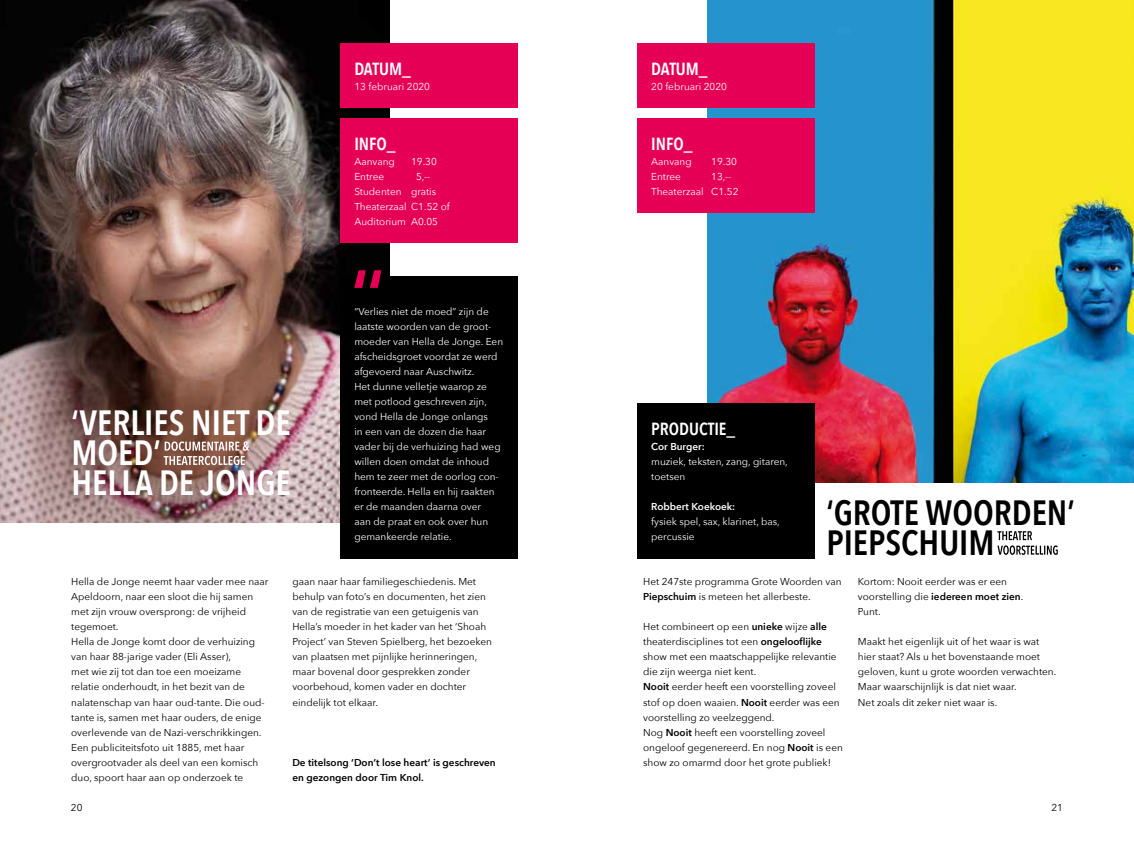
<style>
.page{position:relative;width:1134px;height:851px;background:#fff}
.page>*{position:absolute;margin:0;border:0;box-sizing:border-box;transform-origin:0 0}
.t1{font:600 35px/30px "Avenir Next Condensed";color:#fff}
.t2{font:600 35px/30px "Avenir Next Condensed";color:#000}
.t3{font:600 17.5px "Avenir Next Condensed";color:#fff}
.t4{font:10px/15px "Avenir Next";color:#000}
.t5{font:10px/15px "Avenir Next";color:#fff}
.t6{font:600 10px/15px "Avenir Next";color:#000}
.t7{font:600 10px "Avenir Next";color:#fff}
.s1{font-weight:600}
</style>
<div class="page">
<img style="left:0;top:0;width:390px;height:522px">
<img style="left:707px;top:0;width:427px;height:483px">
<svg style="left:997px;top:531px;width:61px;height:23px"></svg>
<svg style="left:164px;top:441px;width:85px;height:24px"></svg>
<div style="left:340px;top:276px;width:177px;height:42px;background:#000"></div>
<div style="left:340px;top:291px;width:177px;height:267px;background:#000"></div>
<div style="left:637px;top:403px;width:177px;height:53px;background:#000"></div>
<div style="left:637px;top:426px;width:177px;height:72px;background:#000"></div>
<div style="left:637px;top:486px;width:177px;height:72px;background:#000"></div>
<div style="left:340px;top:43px;width:177px;height:53px;background:#e50056"></div>
<div style="left:340px;top:66px;width:177px;height:42px;background:#e50056"></div>
<div style="left:340px;top:118px;width:177px;height:53px;background:#e50056"></div>
<div style="left:340px;top:156px;width:177px;height:57px;background:#e50056"></div>
<div style="left:340px;top:186px;width:177px;height:57px;background:#e50056"></div>
<div style="left:637px;top:43px;width:177px;height:53px;background:#e50056"></div>
<div style="left:637px;top:66px;width:177px;height:42px;background:#e50056"></div>
<div style="left:637px;top:118px;width:177px;height:53px;background:#e50056"></div>
<div style="left:637px;top:171px;width:177px;height:42px;background:#e50056"></div>
<svg style="left:354px;top:270px;width:27px;height:18px"></svg>
<h2 class="t3" style="left:354px;top:54px;width:58px">DATUM_</h2>
<p class="t5" style="left:354px;top:79px;width:77px">13 februari 2020</p>
<h1 class="t1" style="left:72px;top:407px;width:221px">‘VERLIES NIET DE<br>MOED’<br>HELLA DE JONGE</h1>
<h2 class="t3" style="left:354px;top:129px;width:43px">INFO_</h2>
<p class="t5" style="left:354px;top:154px;width:42px">Aanvang</p>
<p class="t5" style="left:411px;top:154px;width:27px">19.30</p>
<p class="t5" style="left:354px;top:169px;width:31px">Entree</p>
<p class="t5" style="left:354px;top:169px;width:97px;text-indent:62px">5,--<br>Studenten gratis<br>Theaterzaal C1.52 of<br>Auditorium A0.05</p>
<p class="t5" style="left:354px;top:304px;width:150px">“Verlies niet de moed” zijn de laatste woorden van de groot&shy;moeder van Hella de Jonge. Een afscheidsgroet voordat ze werd afgevoerd naar Auschwitz.<br>Het dunne velletje waarop ze met potlood geschreven zijn, vond Hella de Jonge onlangs<br>in een van de dozen die haar vader bij de verhuizing had weg willen doen omdat de inhoud hem te zeer met de oorlog con&shy;fronteerde. Hella en hij raakten er de maanden daarna over<br>aan de praat en ook over hun gemankeerde relatie.</p>
<p class="t4" style="left:71px;top:574px;width:199px">Hella de Jonge neemt haar vader mee naar Apeldoorn, naar een sloot die hij samen met zijn vrouw oversprong: de vrijheid tegemoet.<br>Hella de Jonge komt door de verhuizing van haar 88-jarige vader (Eli Asser),<br>met wie zij tot dan toe een moeizame relatie onderhoudt, in het bezit van de nalatenschap van haar oud-tante. Die oud&shy;tante is, samen met haar ouders, de enige overlevende van de Nazi-verschrikkingen.<br>Een publiciteitsfoto uit 1885, met haar overgrootvader als deel van een komisch duo, spoort haar aan op onderzoek te</p>
<p class="t4" style="left:292px;top:574px;width:201px">gaan naar haar familiegeschiedenis. Met behulp van foto’s en documenten, het zien van de registratie van een getuigenis van Hella’s moeder in het kader van het ‘Shoah Project’ van Steven Spielberg, het bezoeken van plaatsen met pijnlijke herinneringen, maar bovenal door gesprekken zonder voorbehoud, komen vader en dochter eindelijk tot elkaar.</p>
<p class="t6" style="left:292px;top:754px;width:205px">De titelsong ‘Don’t lose heart’ is geschreven en gezongen door Tim Knol.</p>
<h2 class="t3" style="left:651px;top:54px;width:58px">DATUM_</h2>
<p class="t5" style="left:651px;top:79px;width:77px">20 februari 2020</p>
<h2 class="t3" style="left:651px;top:129px;width:43px">INFO_</h2>
<p class="t5" style="left:651px;top:154px;width:42px">Aanvang</p>
<p class="t5" style="left:711px;top:154px;width:27px">19.30</p>
<p class="t5" style="left:651px;top:169px;width:31px">Entree</p>
<p class="t5" style="left:651px;top:169px;width:89px;text-indent:60px">13,--<br>Theaterzaal C1.52</p>
<h2 class="t3" style="left:651px;top:414px;width:86px">PRODUCTIE_</h2>
<p class="t7" style="left:651px;top:438px;width:55px">Cor Burger:</p>
<p class="t5" style="left:651px;top:454px;width:138px">muziek, teksten, zang, gitaren, toetsen</p>
<p class="t7" style="left:651px;top:498px;width:86px">Robbert Koekoek:</p>
<p class="t5" style="left:651px;top:514px;width:130px">fysiek spel, sax, klarinet, bas, percussie</p>
<h1 class="t2" style="left:826px;top:497px;width:250px">‘GROTE WOORDEN’<br>PIEPSCHUIM</h1>
<p class="t4" style="left:643px;top:574px;width:200px">Het 247ste programma Grote Woorden van<br><span class="s1">Piepschuim</span> is meteen het allerbeste.</p>
<p class="t4" style="left:643px;top:619px;width:201px">Het combineert op een <span class="s1">unieke</span> wijze <span class="s1">alle </span>theaterdisciplines tot een <span class="s1">ongelooflijke </span>show met een maatschappelijke relevantie die zijn weerga niet kent.<br><span class="s1">Nooit</span> eerder heeft een voorstelling zoveel stof op doen waaien. <span class="s1">Nooit</span> eerder was een voorstelling zo veelzeggend.<br>Nog <span class="s1">Nooit</span> heeft een voorstelling zoveel ongeloof gegenereerd. En nog <span class="s1">Nooit</span> is een show zo omarmd door het grote publiek!</p>
<p class="t4" style="left:858px;top:574px;width:167px">Kortom: Nooit eerder was er een voorstelling die <span class="s1">iedereen moet zien</span>.<br>Punt.</p>
<p class="t4" style="left:858px;top:634px;width:200px">Maakt het eigenlijk uit of het waar is wat hier staat? Als u het bovenstaande moet geloven, kunt u grote woorden verwachten.<br>Maar waarschijnlijk is dat niet waar.<br>Net zoals dit zeker niet waar is.</p>
<p class="t4" style="left:71px;top:799px;width:13px">20</p>
<p class="t4" style="left:1051px;top:799px;width:13px">21</p>
</div>
